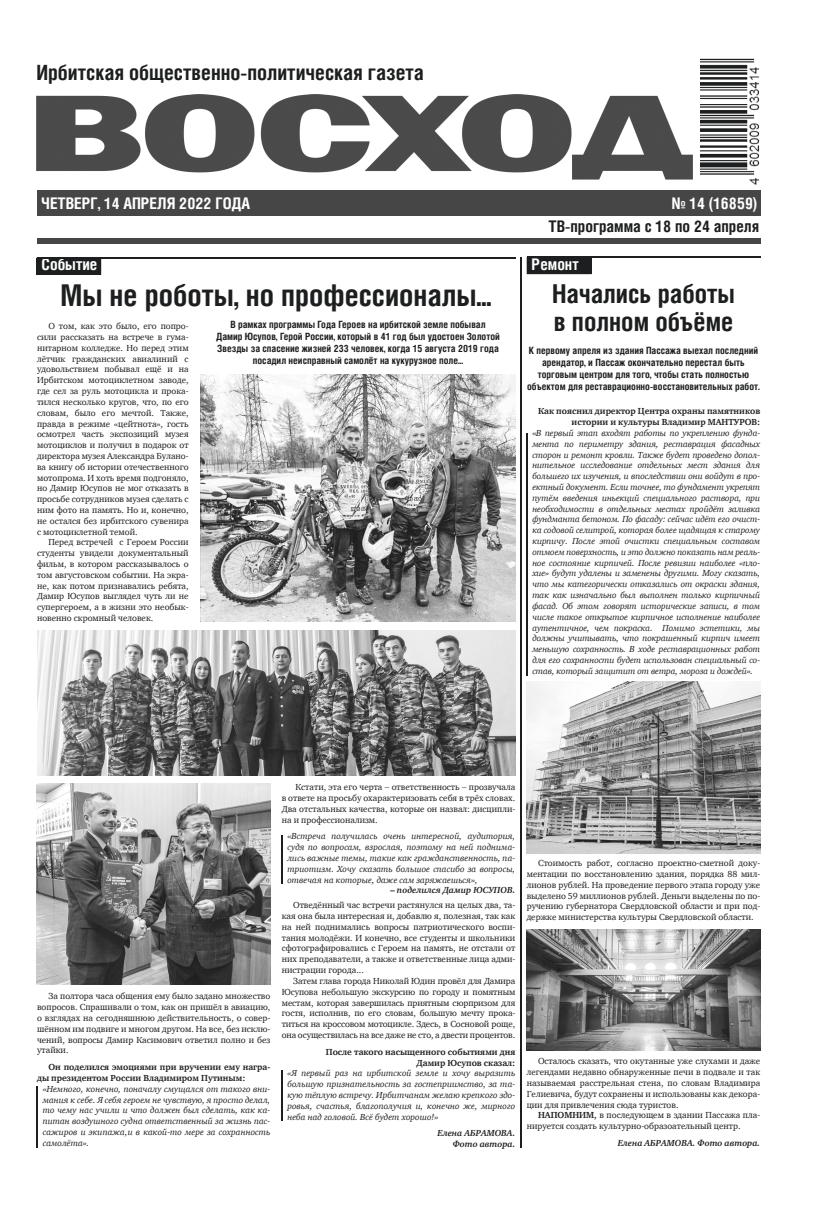
<style>
.page{position:relative;width:817px;height:1205px;background:#fff}
.page>*{position:absolute;margin:0;border:0;box-sizing:border-box;transform-origin:0 0}
.t1{font:700 30px "Helios Cond";color:#1d1e1f}
.t2{font:700 26px/28px "Helios Cond";color:#1d1e1f}
.t3{font:700 21px "Helios Cond";color:#1d1e1f}
.t4{font:700 16px "Helios Cond";color:#fff}
.t5{font:700 16px "Helios Cond";color:#1d1e1f}
.t6{font:700 10px/12px "Helios Cond";color:#1d1e1f;text-align:center}
.t7{font:9px/10.8px "Charter C";color:#1d1e1f;text-align:justify}
.t8{font:italic 9px/10.8px "Charter C";letter-spacing:-.01em;color:#1d1e1f;text-align:justify}
.t9{font:700 9px/10.8px "Charter C";color:#1d1e1f}
.t10{font:italic 700 9px/10.8px "Charter C";color:#1d1e1f;text-align:right}
.s1{font-style:normal}
.s2{font-weight:700}
</style>
<div class="page">
<div style="left:37px;top:191px;width:723px;height:25px;background:#464646"></div>
<img style="left:37px;top:94px;width:655px;height:85px">
<img style="left:700px;top:58px;width:59px;height:127px">
<div style="left:37px;top:238px;width:723px;height:5px;background:#464646"></div>
<svg style="left:37px;top:258px;width:64px;height:17px"></svg>
<hr style="left:37px;top:257px;width:478px;height:1px;background:#1d1e1f">
<img style="left:201px;top:374px;width:314px;height:247px">
<img style="left:37px;top:784px;width:233px;height:200px">
<hr style="left:36px;top:1086px;width:1px;height:61px;background:#1d1e1f">
<hr style="left:281px;top:1070px;width:1px;height:50px;background:#1d1e1f">
<hr style="left:281px;top:836px;width:1px;height:48px;background:#1d1e1f">
<img style="left:37px;top:630px;width:478px;height:145px">
<hr style="left:520px;top:257px;width:1px;height:891px;background:#1d1e1f">
<svg style="left:526px;top:257px;width:65px;height:17px"></svg>
<hr style="left:527px;top:256px;width:233px;height:1px;background:#1d1e1f">
<img style="left:526px;top:929px;width:234px;height:121px">
<img style="left:526px;top:681px;width:234px;height:173px">
<hr style="left:526px;top:433px;width:1px;height:242px;background:#1d1e1f">
<h3 class="t3" style="left:36px;top:60px;width:389px">Ирбитская общественно-политическая газета</h3>
<h3 class="t4" style="left:41px;top:194px;width:210px">ЧЕТВЕРГ, 14 АПРЕЛЯ 2022 ГОДА</h3>
<h3 class="t4" style="left:671px;top:194px;width:87px">№ 14 (16859)</h3>
<h3 class="t5" style="left:548px;top:217px;width:212px">ТВ-программа с 18 по 24 апреля</h3>
<h3 class="t4" style="left:42px;top:255px;width:57px">Событие</h3>
<h3 class="t4" style="left:531px;top:255px;width:49px">Ремонт</h3>
<h1 class="t1" style="left:60px;top:278px;width:432px">Мы не роботы, но профессионалы...</h1>
<p class="t6" style="left:216px;top:318px;width:285px">В рамках программы Года Героев на ирбитской земле побывал Дамир Юсупов, Герой России, который в 41 год был удостоен Золотой Звезды за спасение жизней 233 человек, когда 15 августа 2019 года посадил неисправный самолёт на кукурузное поле...</p>
<p class="t7" style="left:37px;top:321px;width:153px;text-indent:11px">О том, как это было, его попро&shy;сили рассказать на встрече в гума&shy;нитарном колледже. Но перед этим лётчик гражданских авиалиний с удовольствием побывал ещё и на Ирбитском мотоциклетном заводе, где сел за руль мотоцикла и прока&shy;тился несколько кругов, что, по его словам, было его мечтой. Также, правда в режиме «цейтнота», гость осмотрел часть экспозиций музея мотоциклов и получил в подарок от директора музея Александра Булано&shy;ва книгу об истории отечественного мотопрома. И хоть время подгоняло, но Дамир Юсупов не мог отказать в просьбе сотрудников музея сделать с ним фото на память. Но и, конечно, не остался без ирбитского сувенира с мотоциклетной темой.</p>
<p class="t7" style="left:37px;top:537px;width:153px;text-indent:11px">Перед встречей с Героем России студенты увидели документальный фильм, в котором рассказывалось о том августовском событии. На экра&shy;не, как потом признавались ребята, Дамир Юсупов выглядел чуть ли не супергероем, а в жизни это необык&shy;новенно скромный человек.</p>
<h2 class="t2" style="left:552px;top:279px;width:184px">Начались работы в полном объёме</h2>
<p class="t6" style="left:527px;top:344px;width:234px">К первому апреля из здания Пассажа выехал последний арендатор, и Пассаж окончательно перестал быть торговым центром для того, чтобы стать полностью объектом для реставрационно-восстановительных работ.</p>
<p class="t9" style="left:538px;top:406px;width:224px">Как пояснил директор Центра охраны памятников</p>
<p class="t9" style="left:571px;top:417px;width:190px">истории и культуры Владимир МАНТУРОВ:</p>
<p class="t8" style="left:532px;top:428px;width:229px"><span class="s1">«</span>В первый этап входят работы по укреплению фунда-</p>
<p class="t8" style="left:532px;top:439px;width:229px">мента по периметру здания, реставрация фасадных</p>
<p class="t8" style="left:532px;top:449px;width:229px">сторон и ремонт кровли. Также будет проведено допол-</p>
<p class="t8" style="left:532px;top:460px;width:229px">нительное исследование отдельных мест здания для</p>
<p class="t8" style="left:532px;top:471px;width:229px">большего их изучения, и впоследствии они войдут в про-</p>
<p class="t8" style="left:532px;top:482px;width:229px">ектный документ. Если точнее, то фундамент укрепят</p>
<p class="t8" style="left:532px;top:493px;width:229px">путём введения иньекций специального раствора, при</p>
<p class="t8" style="left:532px;top:503px;width:229px">необходимости в отдельных местах пройдёт заливка</p>
<p class="t8" style="left:532px;top:514px;width:229px">фундманта бетоном. По фасаду: сейчас идёт его очист-</p>
<p class="t8" style="left:532px;top:525px;width:229px">ка содовой селитрой, которая более щадящая к старому</p>
<p class="t8" style="left:532px;top:536px;width:229px">кирпичу. После этой очистки специальным составом</p>
<p class="t8" style="left:532px;top:547px;width:229px">отмоем поверхность, и это должно показать нам реаль-</p>
<p class="t8" style="left:532px;top:557px;width:229px">ное состояние кирпичей. После ревизии наиболее «пло-</p>
<p class="t8" style="left:532px;top:568px;width:229px">хие» будут удалены и заменены другими. Могу сказать,</p>
<p class="t8" style="left:532px;top:579px;width:229px">что мы категорически отказались от окраски здания,</p>
<p class="t8" style="left:532px;top:590px;width:229px">так как изначально был выполнен только кирпичный</p>
<p class="t8" style="left:532px;top:601px;width:229px">фасад. Об этом говорят исторические записи, в том</p>
<p class="t8" style="left:532px;top:611px;width:229px">числе такое открытое кирпичное исполнение наиболее</p>
<p class="t8" style="left:532px;top:622px;width:229px">аутентичное, чем покраска. Помимо эстетики, мы</p>
<p class="t8" style="left:532px;top:633px;width:229px">должны учитывать, что покрашенный кирпич имеет</p>
<p class="t8" style="left:532px;top:644px;width:229px">меньшую сохранность. В ходе реставрационных работ</p>
<p class="t8" style="left:532px;top:655px;width:229px">для его сохранности будет использован специальный со-</p>
<p class="t8" style="left:532px;top:665px;width:222px">став, который защитит от ветра, мороза и дождей».</p>
<p class="t7" style="left:37px;top:991px;width:235px;text-indent:11px">За полтора часа общения ему было задано множество вопросов. Спрашивали о том, как он пришёл в авиацию, о взглядах на сегодняшнюю действительность, о совер&shy;шённом им подвиге и многом другом. На все, без исклю&shy;чений, вопросы Дамир Касимович ответил полно и без утайки.</p>
<p class="t9" style="left:37px;top:1062px;width:235px;text-indent:11px">Он поделился эмоциями при вручении ему награ&shy;ды президентом России Владимиром Путиным:</p>
<p class="t8" style="left:43px;top:1083px;width:229px"><span class="s1">«</span>Немного, конечно, поначалу смущался от такого вни&shy;мания к себе. Я себя героем не чувствую, я просто делал, то чему нас учили и что должен был сделать, как ка&shy;питан воздушного судна ответственный за жизнь пас&shy;сажиров и экипажа,и в какой-то мере за сохранность самолёта».</p>
<p class="t7" style="left:282px;top:782px;width:235px;text-indent:14px">Кстати, эта его черта – ответственность – прозвучала в ответе на просьбу охарактеризовать себя в трёх словах.<br>Два отстальных качества, которые он назвал: дисципли&shy;на и профессионализм.</p>
<p class="t8" style="left:287px;top:831px;width:229px"><span class="s1">«</span>Встреча получилась очень интересной, аудитория, судя по вопросам, взрослая, поэтому на ней поднима&shy;лись важные темы, такие как гражданственность, па&shy;триотизм. Хочу сказать большое спасибо за вопросы, отвечая на которые, даже сам заряжаешься»,</p>
<p class="t10" style="left:390px;top:885px;width:126px">– поделился Дамир ЮСУПОВ.</p>
<p class="t7" style="left:282px;top:900px;width:235px;text-indent:11px">Отведённый час встречи растянулся на целых два, та&shy;кая она была интересная и, добавлю я, полезная, так как на ней поднимались вопросы патриотического воспи&shy;тания молодёжи. И конечно, все студенты и школьники сфотографировались с Героем на память, не отстали от них преподаватели, а также и ответственные лица адми&shy;нистрации города...</p>
<p class="t7" style="left:282px;top:975px;width:235px;text-indent:11px">Затем глава города Николай Юдин провёл для Дамира Юсупова небольшую экскурсию по городу и помятным местам, которая завершилась приятным сюрпризом для гостя, исполнив, по его словам, большую мечту прока&shy;титься на кроссовом мотоцикле. Здесь, в Сосновой роще, она осуществилась на все даже не сто, а двести процентов.</p>
<p class="t9" style="left:326px;top:1046px;width:191px;text-align:right">После такого насыщенного событиями дня<br>Дамир Юсупов сказал:</p>
<p class="t8" style="left:287px;top:1068px;width:229px">«Я первый раз на ирбитской земле и хочу выразить большую признательность за гостеприимство, за та&shy;кую тёплую встречу. Ирбитчанам желаю крепкого здо&shy;ровья, счастья, благополучия и, конечно же, мирного неба над головой. Всё будет хорошо!»</p>
<p class="t10" style="left:437px;top:1128px;width:79px">Елена АБРАМОВА.<br>Фото автора.</p>
<p class="t7" style="left:526px;top:858px;width:235px;text-indent:11px">Стоимость работ, согласно проектно-сметной доку&shy;ментации по восстановлению здания, порядка 88 мил&shy;лионов рублей. На проведение первого этапа городу уже выделено 59 миллионов рублей. Деньги выделены по по&shy;ручению губернатора Свердловской области и при под&shy;держке министерства культуры Свердловской области.</p>
<p class="t7" style="left:526px;top:1056px;width:235px;text-indent:11px">Осталось сказать, что окутанные уже слухами и даже легендами недавно обнаруженные печи в подвале и так называемая расстрельная стена, по словам Владимира Гелиевича, будут сохранены и использованы как декора&shy;ции для привлечения сюда туристов.</p>
<p class="t7" style="left:526px;top:1110px;width:235px;text-indent:11px"><span class="s2">НАПОМНИМ,</span> в последующем в здании Пассажа пла&shy;нируется создать культурно-образоательный центр.</p>
<p class="t10" style="left:617px;top:1138px;width:144px">Елена АБРАМОВА. Фото автора.</p>
</div>
